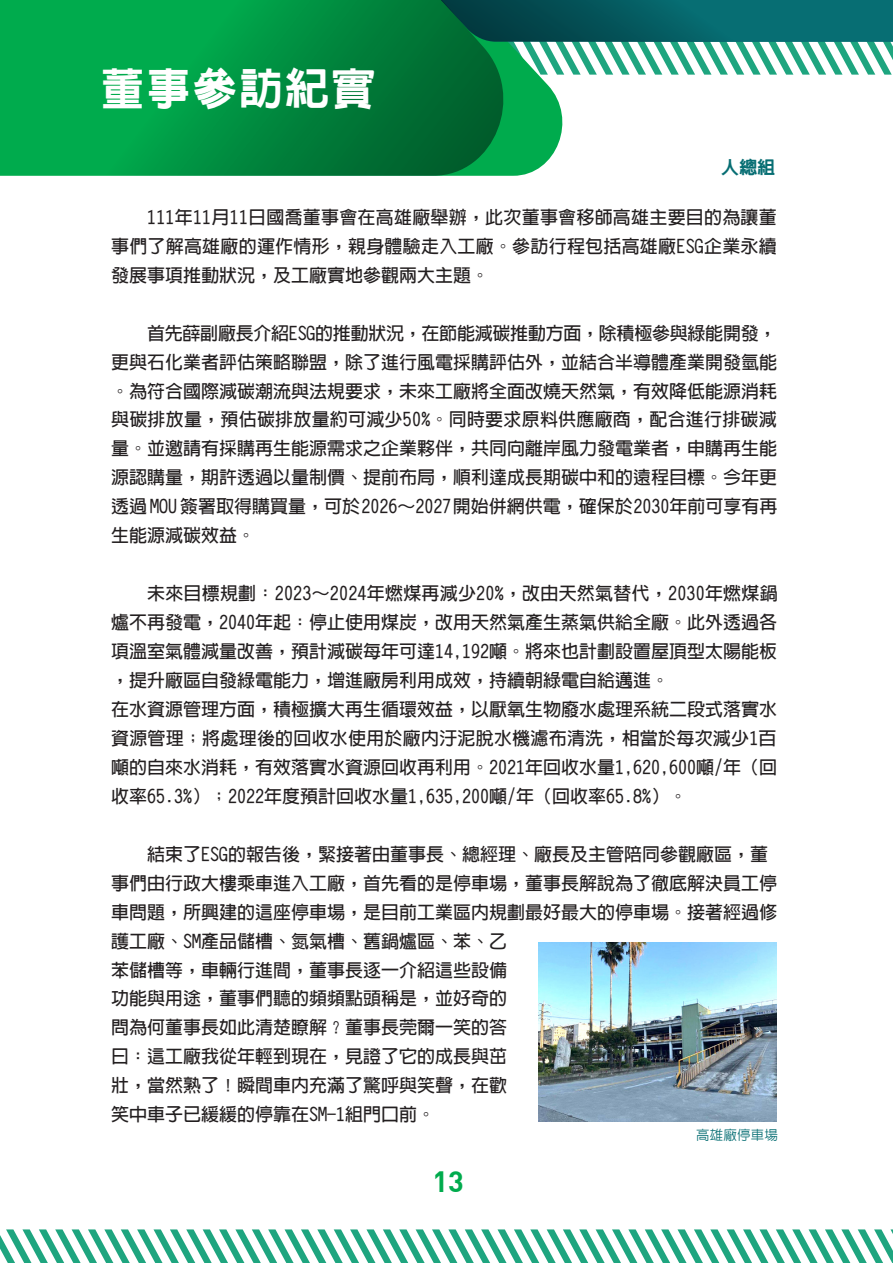
<style>
.page{position:relative;width:893px;height:1263px;background:#fff}
.page>*{position:absolute;margin:0;border:0;box-sizing:border-box;transform-origin:0 0}
.t1{font:800 43.8px "AR Hei B5";letter-spacing:.05em;color:#fff}
.t2{font:28.8px "DIN Bold";color:#00ab4d}
.t3{font:700 18px/29px "AR Hei B5";color:#231f20;text-align:justify}
.t4{font:800 18px "AR Hei B5";color:#076e73}
.t5{font:500 13.5px "AR Hei B5";letter-spacing:.015em;color:#076e73}
</style>
<div class="page">
<svg style="left:503px;top:75px;width:60px;height:101px;fill:#00ab4d"></svg>
<svg style="left:503px;top:0;width:390px;height:75px"></svg>
<svg style="left:0;top:0;width:503px;height:176px;background:#008f41"></svg>
<svg style="left:0;top:1229px;width:893px;height:34px"></svg>
<img style="left:538px;top:943px;width:238px;height:178px">
<h1 class="t1" style="left:101px;top:66px;width:275px">董事參訪紀實</h1>
<p class="t4" style="left:721px;top:158px;width:56px">人總組</p>
<p class="t3" style="left:111px;top:203px;width:667px;text-indent:36px">111年11月11日國喬董事會在高雄廠舉辦，此次董事會移師高雄主要目的為讓董事們了解高雄廠的運作情形，親身體驗走入工廠。參訪行程包括高雄廠ESG企業永續發展事項推動狀況，及工廠實地參觀兩大主題。</p>
<p class="t3" style="left:111px;top:318px;width:668px;text-indent:36px">首先薛副廠長介紹ESG的推動狀況，在節能減碳推動方面，除積極參與綠能開發，更與石化業者評估策略聯盟，除了進行風電採購評估外，並結合半導體產業開發氫能。為符合國際減碳潮流與法規要求，未來工廠將全面改燒天然氣，有效降低能源消耗與碳排放量，預估碳排放量約可減少50%。同時要求原料供應廠商，配合進行排碳減量。並邀請有採購再生能源需求之企業夥伴，共同向離岸風力發電業者，申購再生能源認購量，期許透過以量制價、提前布局，順利達成長期碳中和的遠程目標。今年更透過 MOU 簽署取得購買量，可於2026∼2027開始併網供電，確保於2030年前可享有再生能源減碳效益。</p>
<p class="t3" style="left:111px;top:579px;width:668px;text-align:left;text-indent:36px">未來目標規劃：2023∼2024年燃煤再減少20%，改由天然氣替代，2030年燃煤鍋爐不再發電，2040年起：停止使用煤炭，改用天然氣產生蒸氣供給全廠。此外透過各項溫室氣體減量改善，預計減碳每年可達14,192噸。將來也計劃設置屋頂型太陽能板，提升廠區自發綠電能力，增進廠房利用成效，持續朝綠電自給邁進。<br>在水資源管理方面，積極擴大再生循環效益，以厭氧生物廢水處理系統二段式落實水資源管理；將處理後的回收水使用於廠內汙泥脫水機濾布清洗，相當於每次減少1百噸的自來水消耗，有效落實水資源回收再利用。2021年回收水量1,620,600噸/年（回收率65.3%）；2022年度預計回收水量1,635,200噸/年（回收率65.8%）。</p>
<p class="t3" style="left:111px;top:839px;width:668px;text-align:left;text-indent:36px">結束了ESG的報告後，緊接著由董事長、總經理、廠長及主管陪同參觀廠區，董事們由行政大樓乘車進入工廠，首先看的是停車場，董事長解說為了徹底解決員工停車問題，所興建的這座停車場，是目前工業區內規劃最好最大的停車場。接著經過修護工廠、SM產品儲槽、氮氣槽、舊鍋爐區、苯、乙<br>苯儲槽等，車輛行進間，董事長逐一介紹這些設備<br>功能與用途，董事們聽的頻頻點頭稱是，並好奇的<br>問為何董事長如此清楚瞭解？董事長莞爾一笑的答<br>曰：這工廠我從年輕到現在，見證了它的成長與茁<br>壯，當然熟了！瞬間車內充滿了驚呼與笑聲，在歡<br>笑中車子已緩緩的停靠在SM-1組門口前。</p>
<p class="t5" style="left:696px;top:1128px;width:83px">高雄廠停車場</p>
<h2 class="t2" style="left:432px;top:1162px;width:33px">13</h2>
</div>
